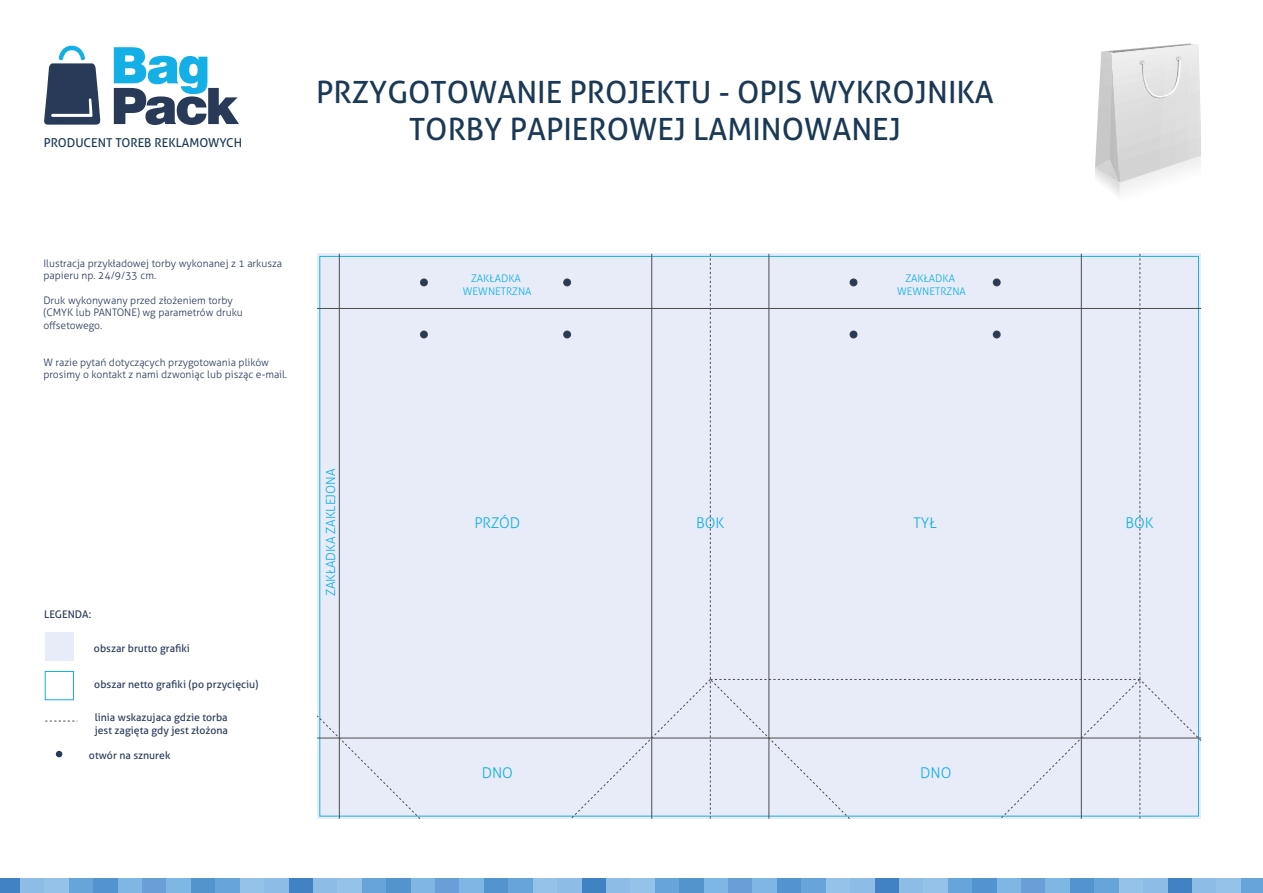
<style>
.page{position:relative;width:1263px;height:893px;background:#fff}
.page>*{position:absolute;margin:0;border:0;box-sizing:border-box;transform-origin:0 0}
.t1{font:30.75px/36.9px "Aller";color:#1b3955;text-align:center}
.t2{font:300 14.85px "Aller";color:#14afe6}
.t3{font:300 12.6px "Aller";color:#14afe6}
.t4{font:12.3px "Aller";color:#1b3955}
.t5{font:10.5px/12.6px "Aller";color:#283a57}
.t6{font:300 10.5px/12.6px "Aller";color:#14afe6;text-align:center}
.t7{font:300 10.35px/12.5px "Aller";color:#283a57}
</style>
<div class="page">
<div style="left:317px;top:254px;width:884px;height:565px;background:#e7ecf8"></div>
<svg style="left:1095px;top:43px;width:106px;height:153px"></svg>
<svg style="left:44px;top:46px;width:57px;height:79px"></svg>
<svg style="left:114px;top:47px;width:125px;height:78px"></svg>
<hr style="left:339px;top:254px;width:1px;height:565px;background:#4d4d4d">
<hr style="left:317px;top:308px;width:884px;height:1px;background:#4d4d4d">
<hr style="left:317px;top:738px;width:884px;height:1px;background:#4d4d4d">
<svg style="left:45px;top:721px;width:32px;height:1px"></svg>
<svg style="left:317px;top:715px;width:104px;height:104px"></svg>
<svg style="left:570px;top:254px;width:632px;height:565px"></svg>
<div style="left:420px;top:278px;width:8px;height:8px;border:2px solid #4d4d4d;border-radius:50%"></div>
<div style="left:421px;top:279px;width:6px;height:7px;background:#283a57;border-radius:50%"></div>
<div style="left:420px;top:330px;width:8px;height:8px;border:2px solid #4d4d4d;border-radius:50%"></div>
<div style="left:421px;top:331px;width:6px;height:7px;background:#283a57;border-radius:50%"></div>
<svg style="left:56px;top:751px;width:6px;height:6px"></svg>
<div style="left:563px;top:278px;width:8px;height:8px;border:2px solid #4d4d4d;border-radius:50%"></div>
<div style="left:564px;top:279px;width:6px;height:7px;background:#283a57;border-radius:50%"></div>
<div style="left:563px;top:330px;width:8px;height:8px;border:2px solid #4d4d4d;border-radius:50%"></div>
<div style="left:564px;top:331px;width:6px;height:7px;background:#283a57;border-radius:50%"></div>
<div style="left:849px;top:278px;width:8px;height:8px;border:2px solid #4d4d4d;border-radius:50%"></div>
<div style="left:850px;top:279px;width:7px;height:7px;background:#283a57;border-radius:50%"></div>
<div style="left:849px;top:330px;width:8px;height:8px;border:2px solid #4d4d4d;border-radius:50%"></div>
<div style="left:850px;top:331px;width:7px;height:7px;background:#283a57;border-radius:50%"></div>
<div style="left:993px;top:278px;width:8px;height:8px;border:2px solid #4d4d4d;border-radius:50%"></div>
<div style="left:993px;top:279px;width:7px;height:7px;background:#283a57;border-radius:50%"></div>
<div style="left:993px;top:330px;width:8px;height:8px;border:2px solid #4d4d4d;border-radius:50%"></div>
<div style="left:993px;top:331px;width:7px;height:7px;background:#283a57;border-radius:50%"></div>
<div style="left:0;top:878px;width:20px;height:15px;background:#4082c4"></div>
<div style="left:289px;top:878px;width:24px;height:15px;background:#4082c4"></div>
<div style="left:582px;top:878px;width:24px;height:15px;background:#4082c4"></div>
<div style="left:875px;top:878px;width:24px;height:15px;background:#4082c4"></div>
<div style="left:1168px;top:878px;width:24px;height:15px;background:#4082c4"></div>
<div style="left:20px;top:878px;width:25px;height:15px;background:#8dbde6"></div>
<div style="left:313px;top:878px;width:25px;height:15px;background:#8dbde6"></div>
<div style="left:606px;top:878px;width:25px;height:15px;background:#8dbde6"></div>
<div style="left:899px;top:878px;width:24px;height:15px;background:#8dbde6"></div>
<div style="left:1192px;top:878px;width:24px;height:15px;background:#8dbde6"></div>
<div style="left:45px;top:878px;width:24px;height:15px;background:#94c2e9"></div>
<div style="left:338px;top:878px;width:24px;height:15px;background:#94c2e9"></div>
<div style="left:631px;top:878px;width:24px;height:15px;background:#94c2e9"></div>
<div style="left:923px;top:878px;width:25px;height:15px;background:#94c2e9"></div>
<div style="left:1216px;top:878px;width:25px;height:15px;background:#94c2e9"></div>
<div style="left:69px;top:878px;width:24px;height:15px;background:#67a4d9"></div>
<div style="left:362px;top:878px;width:24px;height:15px;background:#67a4d9"></div>
<div style="left:655px;top:878px;width:24px;height:15px;background:#67a4d9"></div>
<div style="left:948px;top:878px;width:24px;height:15px;background:#67a4d9"></div>
<div style="left:1241px;top:878px;width:22px;height:15px;background:#67a4d9"></div>
<div style="left:93px;top:878px;width:25px;height:15px;background:#5394cf"></div>
<div style="left:386px;top:878px;width:25px;height:15px;background:#5394cf"></div>
<div style="left:679px;top:878px;width:25px;height:15px;background:#5394cf"></div>
<div style="left:972px;top:878px;width:25px;height:15px;background:#5394cf"></div>
<div style="left:118px;top:878px;width:24px;height:15px;background:#7fb7e4"></div>
<div style="left:411px;top:878px;width:24px;height:15px;background:#7fb7e4"></div>
<div style="left:704px;top:878px;width:24px;height:15px;background:#7fb7e4"></div>
<div style="left:997px;top:878px;width:24px;height:15px;background:#7fb7e4"></div>
<div style="left:142px;top:878px;width:25px;height:15px;background:#679fd6"></div>
<div style="left:435px;top:878px;width:25px;height:15px;background:#679fd6"></div>
<div style="left:728px;top:878px;width:25px;height:15px;background:#679fd6"></div>
<div style="left:1021px;top:878px;width:25px;height:15px;background:#679fd6"></div>
<div style="left:167px;top:878px;width:24px;height:15px;background:#7fb7e4"></div>
<div style="left:460px;top:878px;width:24px;height:15px;background:#7fb7e4"></div>
<div style="left:753px;top:878px;width:24px;height:15px;background:#7fb7e4"></div>
<div style="left:1046px;top:878px;width:24px;height:15px;background:#7fb7e4"></div>
<div style="left:191px;top:878px;width:24px;height:15px;background:#5394cf"></div>
<div style="left:484px;top:878px;width:24px;height:15px;background:#5394cf"></div>
<div style="left:777px;top:878px;width:24px;height:15px;background:#5394cf"></div>
<div style="left:1070px;top:878px;width:24px;height:15px;background:#5394cf"></div>
<div style="left:215px;top:878px;width:25px;height:15px;background:#67a4d9"></div>
<div style="left:508px;top:878px;width:25px;height:15px;background:#67a4d9"></div>
<div style="left:801px;top:878px;width:25px;height:15px;background:#67a4d9"></div>
<div style="left:1094px;top:878px;width:25px;height:15px;background:#67a4d9"></div>
<div style="left:240px;top:878px;width:24px;height:15px;background:#94c2e9"></div>
<div style="left:533px;top:878px;width:24px;height:15px;background:#94c2e9"></div>
<div style="left:826px;top:878px;width:24px;height:15px;background:#94c2e9"></div>
<div style="left:1119px;top:878px;width:24px;height:15px;background:#94c2e9"></div>
<div style="left:264px;top:878px;width:25px;height:15px;background:#8dbde6"></div>
<div style="left:557px;top:878px;width:25px;height:15px;background:#8dbde6"></div>
<div style="left:850px;top:878px;width:25px;height:15px;background:#8dbde6"></div>
<div style="left:1143px;top:878px;width:25px;height:15px;background:#8dbde6"></div>
<div style="left:45px;top:632px;width:28px;height:29px;background:#e7ecf8"></div>
<div style="left:45px;top:671px;width:29px;height:29px;border:1px solid #14afe6"></div>
<p class="t4" style="left:44px;top:135px;width:200px">PRODUCENT TOREB REKLAMOWYCH</p>
<h1 class="t1" style="left:316px;top:73px;width:679px">PRZYGOTOWANIE PROJEKTU - OPIS WYKROJNIKA<br>TORBY PAPIEROWEJ LAMINOWANEJ</h1>
<p class="t7" style="left:43px;top:257px;width:240px">Ilustracja przykładowej torby wykonanej z 1 arkusza papieru np. 24/9/33 cm.</p>
<p class="t7" style="left:43px;top:294px;width:201px">Druk wykonywany przed złożeniem torby (CMYK lub PANTONE) wg parametrów druku offsetowego.</p>
<p class="t7" style="left:43px;top:356px;width:245px">W razie pytań dotyczących przygotowania plików prosimy o kontakt z nami dzwoniąc lub pisząc e-mail.</p>
<p class="t5" style="left:44px;top:608px;width:49px">LEGENDA:</p>
<p class="t5" style="left:94px;top:642px;width:97px">obszar brutto grafiki</p>
<p class="t5" style="left:94px;top:677px;width:166px">obszar netto grafiki (po przycięciu)</p>
<p class="t5" style="left:95px;top:711px;width:135px">linia wskazujaca gdzie torba jest zagięta gdy jest złożona</p>
<p class="t5" style="left:89px;top:749px;width:83px">otwór na sznurek</p>
<p class="t3" style="left:323px;top:596px;width:129px;rotate:-90deg">ZAKŁADKA ZAKLEJONA</p>
<p class="t6" style="left:463px;top:272px;width:70px">ZAKŁADKA<br>WEWNETRZNA</p>
<p class="t6" style="left:897px;top:272px;width:70px">ZAKŁADKA<br>WEWNETRZNA</p>
<h2 class="t2" style="left:474px;top:514px;width:47px">PRZÓD</h2>
<h2 class="t2" style="left:696px;top:514px;width:30px">BOK</h2>
<h2 class="t2" style="left:913px;top:514px;width:25px">TYŁ</h2>
<h2 class="t2" style="left:1125px;top:514px;width:30px">BOK</h2>
<h2 class="t2" style="left:482px;top:764px;width:33px">DNO</h2>
<h2 class="t2" style="left:920px;top:764px;width:33px">DNO</h2>
</div>
